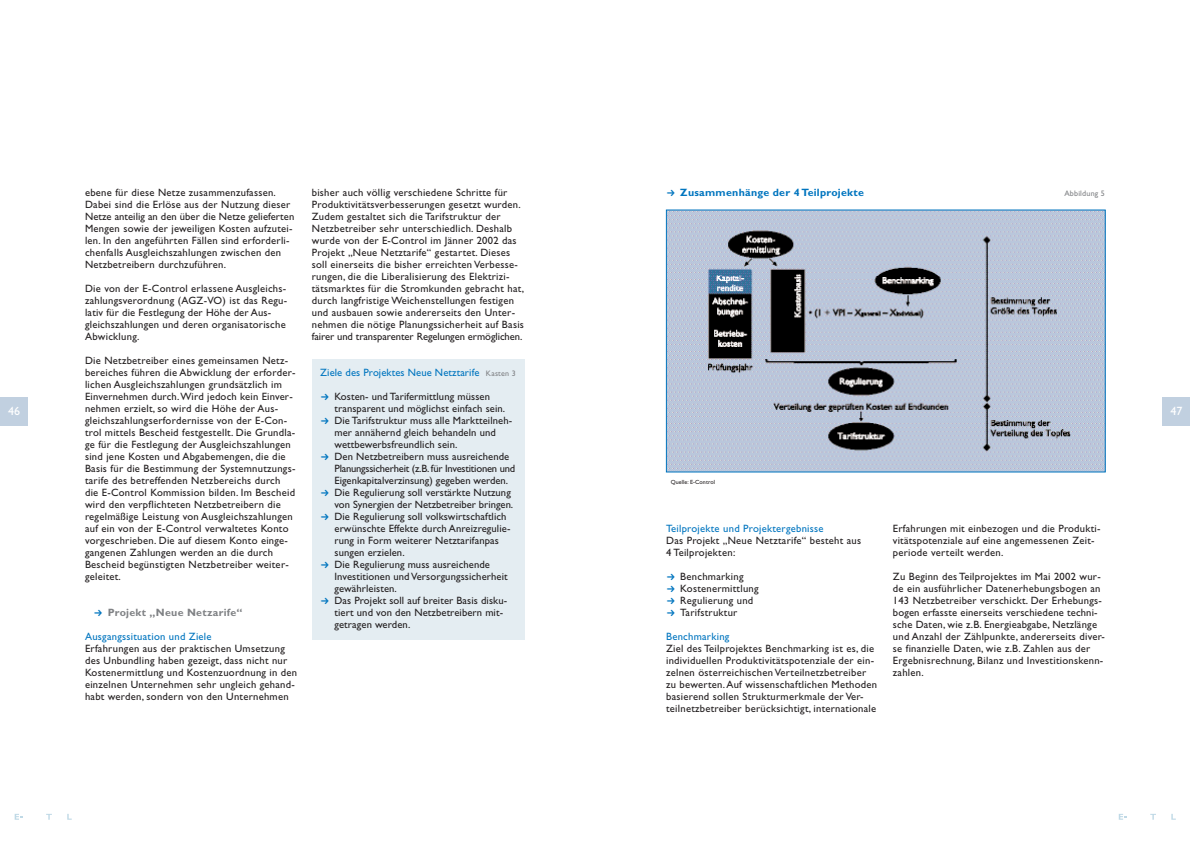
<style>
.page{position:relative;width:1190px;height:841px;background:#fff}
.page>*{position:absolute;margin:0;border:0;box-sizing:border-box;transform-origin:0 0}
.t1{font:12px "Gill Sans";color:#fff}
.t2{font:10.6px/12px "Gill Sans";letter-spacing:.025em;color:#231f20}
.t3{font:10.6px "Gill Sans";letter-spacing:.025em;color:#0075bf}
.t4{font:700 10.6px "Gill Sans";letter-spacing:.025em;color:#0075bf}
.t5{font:700 10.6px "Gill Sans";letter-spacing:.025em;color:#808285}
.t6{font:8px "Gill Sans";letter-spacing:.025em;color:#808285}
.t7{font:6px "Gill Sans";letter-spacing:.015em;color:#231f20}
.s1{font-size:8px;color:#808285}
</style>
<div class="page">
<div style="left:1162px;top:397px;width:28px;height:28px;background:#c1d0e0"></div>
<svg style="left:1119px;top:814px;width:8px;height:6px"></svg>
<svg style="left:1150px;top:814px;width:6px;height:6px"></svg>
<svg style="left:1171px;top:814px;width:5px;height:6px"></svg>
<div style="left:0;top:397px;width:28px;height:28px;background:#c1d0e0"></div>
<svg style="left:15px;top:814px;width:8px;height:6px"></svg>
<svg style="left:46px;top:814px;width:6px;height:6px"></svg>
<svg style="left:67px;top:814px;width:5px;height:6px"></svg>
<img style="left:668px;top:212px;width:436px;height:64px">
<img style="left:668px;top:276px;width:436px;height:194px">
<div style="left:666px;top:210px;width:440px;height:262px;border:1px solid #0075bf"></div>
<div style="left:312px;top:359px;width:212px;height:281px;background:#e4edf2"></div>
<p class="t2" style="left:85px;top:188px;width:211px">ebene für diese Netze zusammenzufassen.<br>Dabei sind die Erlöse aus der Nutzung dieser Netze anteilig an den über die Netze gelieferten Mengen sowie der jeweiligen Kosten aufzutei&shy;len. In den angeführten Fällen sind erforderli&shy;chenfalls Ausgleichszahlungen zwischen den Netzbetreibern durchzuführen.</p>
<p class="t2" style="left:85px;top:284px;width:204px">Die von der E-Control erlassene Ausgleichs&shy;zahlungsverordnung (AGZ-VO) ist das Regu&shy;lativ für die Festlegung der Höhe der Aus&shy;gleichszahlungen und deren organisatorische Abwicklung.</p>
<p class="t2" style="left:85px;top:356px;width:212px">Die Netzbetreiber eines gemeinsamen Netz&shy;bereiches führen die Abwicklung der erforder&shy;lichen Ausgleichszahlungen grundsätzlich im Einvernehmen durch.Wird jedoch kein Einver&shy;nehmen erzielt, so wird die Höhe der Aus&shy;gleichszahlungserfordernisse von der E-Con&shy;trol mittels Bescheid festgestellt. Die Grundla&shy;ge für die Festlegung der Ausgleichszahlungen sind jene Kosten und Abgabemengen, die die Basis für die Bestimmung der Systemnutzungs&shy;tarife des betreffenden Netzbereichs durch die E-Control Kommission bilden. Im Bescheid wird den verpflichteten Netzbetreibern die regelmäßige Leistung von Ausgleichszahlungen auf ein von der E-Control verwaltetes Konto vorgeschrieben. Die auf diesem Konto einge&shy;gangenen Zahlungen werden an die durch Bescheid begünstigten Netzbetreiber weiter&shy;geleitet.</p>
<p class="t5" style="left:108px;top:609px;width:136px">Projekt „Neue Netzarife“</p>
<p class="t3" style="left:85px;top:633px;width:128px">Ausgangssituation und Ziele</p>
<p class="t2" style="left:85px;top:644px;width:214px">Erfahrungen aus der praktischen Umsetzung des Unbundling haben gezeigt, dass nicht nur Kostenermittlung und Kostenzuordnung in den einzelnen Unternehmen sehr ungleich gehand&shy;habt werden, sondern von den Unternehmen</p>
<p class="t2" style="left:312px;top:188px;width:214px">bisher auch völlig verschiedene Schritte für Produktivitätsverbesserungen gesetzt wurden.<br>Zudem gestaltet sich die Tarifstruktur der Netzbetreiber sehr unterschiedlich. Deshalb wurde von der E-Control im Jänner 2002 das Projekt „Neue Netztarife“ gestartet. Dieses soll einerseits die bisher erreichten Verbesse&shy;rungen, die die Liberalisierung des Elektrizi&shy;tätsmarktes für die Stromkunden gebracht hat, durch langfristige Weichenstellungen festigen und ausbauen sowie andererseits den Unter&shy;nehmen die nötige Planungssicherheit auf Basis fairer und transparenter Regelungen ermöglichen.</p>
<p class="t3" style="left:320px;top:369px;width:197px">Ziele des Projektes Neue Netztarife <span class="s1">Kasten 3</span></p>
<p class="t2" style="left:334px;top:392px;width:182px">Kosten- und Tarifermittlung müssen transparent und möglichst einfach sein.<br>Die Tarifstruktur muss alle Marktteilneh&shy;mer annähernd gleich behandeln und wettbewerbsfreundlich sein.<br>Den Netzbetreibern muss ausreichende Planungssicherheit (z.B. für Investitionen und Eigenkapitalverzinsung) gegeben werden.<br>Die Regulierung soll verstärkte Nutzung von Synergien der Netzbetreiber bringen.<br>Die Regulierung soll volkswirtschaftlich erwünschte Effekte durch Anreizregulie&shy;rung in Form weiterer Netztarifanpas sungen erzielen.<br>Die Regulierung muss ausreichende Investitionen und Versorgungssicherheit gewährleisten.<br>Das Projekt soll auf breiter Basis disku&shy;tiert und von den Netzbetreibern mit&shy;getragen werden.</p>
<p class="t4" style="left:680px;top:189px;width:185px">Zusammenhänge der 4 Teilprojekte</p>
<p class="t6" style="left:1064px;top:191px;width:42px">Abbildung 5</p>
<p class="t1" style="left:8px;top:407px;width:13px">46</p>
<p class="t1" style="left:1170px;top:407px;width:13px">47</p>
<p class="t7" style="left:671px;top:480px;width:46px">Quelle: E-Control</p>
<p class="t3" style="left:666px;top:525px;width:159px">Teilprojekte und Projektergebnisse</p>
<p class="t2" style="left:666px;top:536px;width:197px">Das Projekt „Neue Netztarife“ besteht aus<br>4 Teilprojekten:</p>
<p class="t2" style="left:680px;top:572px;width:80px">Benchmarking<br>Kostenermittlung<br>Regulierung und<br>Tarifstruktur</p>
<p class="t3" style="left:666px;top:633px;width:65px">Benchmarking</p>
<p class="t2" style="left:666px;top:644px;width:213px">Ziel des Teilprojektes Benchmarking ist es, die individuellen Produktivitätspotenziale der ein&shy;zelnen österreichischen Verteilnetzbetreiber zu bewerten.Auf wissenschaftlichen Methoden basierend sollen Strukturmerkmale der Ver&shy;teilnetzbetreiber berücksichtigt, internationale</p>
<p class="t2" style="left:893px;top:524px;width:209px">Erfahrungen mit einbezogen und die Produkti&shy;vitätspotenziale auf eine angemessenen Zeit&shy;periode verteilt werden.</p>
<p class="t2" style="left:893px;top:572px;width:213px">Zu Beginn des Teilprojektes im Mai 2002 wur&shy;de ein ausführlicher Datenerhebungsbogen an 143 Netzbetreiber verschickt. Der Erhebungs&shy;bogen erfasste einerseits verschiedene techni&shy;sche Daten, wie z.B. Energieabgabe, Netzlänge und Anzahl der Zählpunkte, andererseits diver&shy;se finanzielle Daten, wie z.B. Zahlen aus der Ergebnisrechnung, Bilanz und Investitionskenn&shy;zahlen.</p>
</div>
